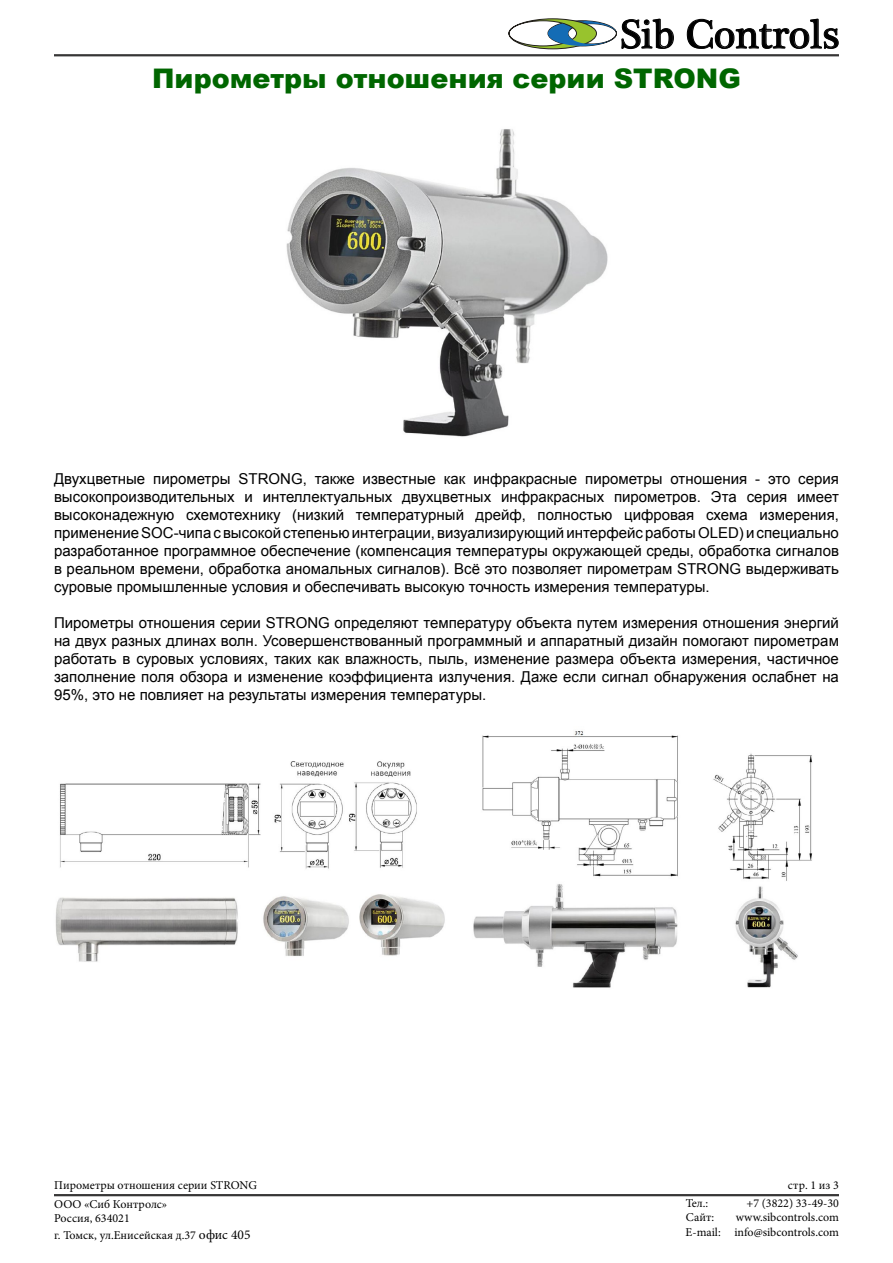
<style>
.page{position:relative;width:893px;height:1263px;background:#fff}
.page>*{position:absolute;margin:0;border:0;box-sizing:border-box;transform-origin:0 0}
.t1{font:41.4px "Plantagenet Cherokee";color:#000}
.t2{font:900 27px "Arial";color:#060}
.t3{font:15px/18px "Arial";color:#000;text-align:justify}
.t4{font:12px/14.4px "Minion Pro";color:#000}
.s1{font-size:13.5px}
</style>
<div class="page">
<svg style="left:508px;top:18px;width:166px;height:32px"></svg>
<svg style="left:687px;top:18px;width:152px;height:31px"></svg>
<hr style="left:54px;top:54px;width:785px;height:2px;background:#373636">
<hr style="left:54px;top:1194px;width:785px;height:2px;background:#373636">
<img style="left:286px;top:129px;width:322px;height:308px">
<img style="left:55px;top:761px;width:390px;height:201px">
<img style="left:473px;top:731px;width:340px;height:257px">
<h1 class="t1" style="left:620px;top:8px;width:220px">Sib Controls</h1>
<h2 class="t2" style="left:152px;top:58px;width:590px">Пирометры отношения серии STRONG</h2>
<p class="t3" style="left:54px;top:470px;width:786px">Двухцветные пирометры STRONG, также известные как инфракрасные пирометры отношения - это серия высокопроизводительных и интеллектуальных двухцветных инфракрасных пирометров. Эта серия имеет высоконадежную схемотехнику (низкий температурный дрейф, полностью цифровая схема измерения, применение SOC-чипа с высокой степенью интеграции, визуализирующий интерфейс работы OLED) и специально разработанное программное обеспечение (компенсация температуры окружающей среды, обработка сигналов в реальном времени, обработка аномальных сигналов). Всё это позволяет пирометрам STRONG выдерживать суровые промышленные условия и обеспечивать высокую точность измерения температуры.</p>
<p class="t3" style="left:54px;top:614px;width:786px">Пирометры отношения серии STRONG определяют температуру объекта путем измерения отношения энергий на двух разных длинах волн. Усовершенствованный программный и аппаратный дизайн помогают пирометрам работать в суровых условиях, таких как влажность, пыль, изменение размера объекта измерения, частичное заполнение поля обзора и изменение коэффициента излучения. Даже если сигнал обнаружения ослабнет на 95%, это не повлияет на результаты измерения температуры.</p>
<p class="t4" style="left:54px;top:1178px;width:204px">Пирометры отношения серии STRONG</p>
<p class="t4" style="left:788px;top:1178px;width:53px">стр. 1 из 3</p>
<p class="t4" style="left:54px;top:1197px;width:115px">ООО «Сиб Контролс»<br>Россия, 634021</p>
<p class="t4" style="left:54px;top:1227px;width:198px">г. Томск, ул.Енисейская д.37 <span class="s1">офис 405</span></p>
<p class="t4" style="left:686px;top:1196px;width:24px">Тел.:</p>
<p class="t4" style="left:746px;top:1196px;width:94px">+7 (3822) 33-49-30</p>
<p class="t4" style="left:686px;top:1210px;width:30px">Сайт:</p>
<p class="t4" style="left:686px;top:1210px;width:155px;text-align:right">www.sibcontrols.com<br>E-mail: info@sibcontrols.com</p>
</div>
